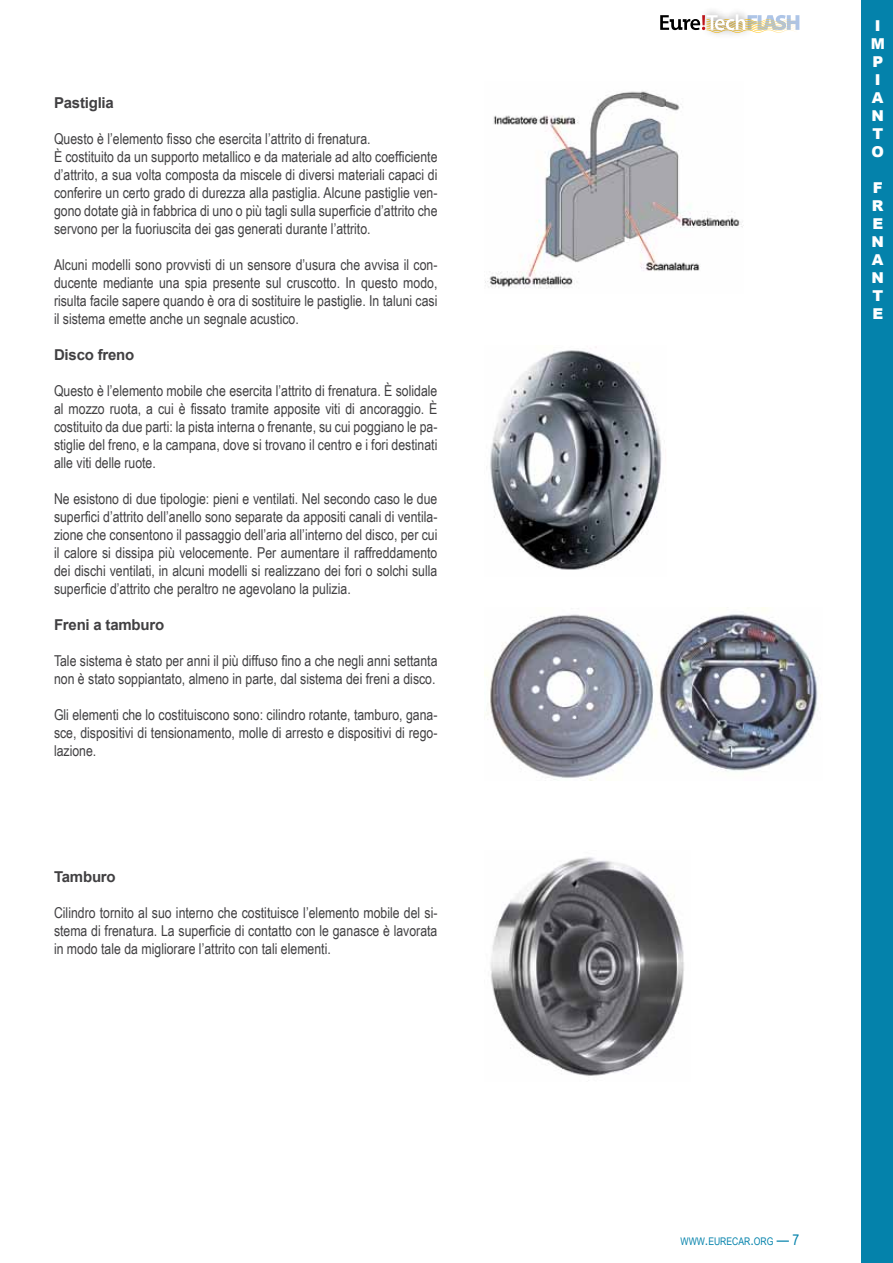
<style>
.page{position:relative;width:893px;height:1263px;background:#fff}
.page>*{position:absolute;margin:0;border:0;box-sizing:border-box;transform-origin:0 0}
.t1{font:15px/18px "Arial Narrow";color:#414042;text-align:justify}
.t2{font:700 15px "Arial";letter-spacing:-.015em;color:#414042}
.t3{font:900 15px/18px "Arial";color:#fff}
.t4{font:10.5px "Arial Narrow";color:#0482ab}
.s1{font-size:15px}
</style>
<div class="page">
<svg style="left:660px;top:14px;width:139px;height:19px"></svg>
<div style="left:862px;top:0;width:31px;height:1263px;background:#0482ab"></div>
<img style="left:485px;top:91px;width:258px;height:198px">
<img style="left:490px;top:347px;width:172px;height:223px">
<img style="left:485px;top:608px;width:333px;height:172px">
<img style="left:490px;top:857px;width:194px;height:219px">
<p class="t2" style="left:54px;top:93px;width:61px">Pastiglia</p>
<p class="t1" style="left:54px;top:129px;width:385px;text-align:left">Questo è l’elemento fisso che esercita l’attrito di frenatura.<br>È costituito da un supporto metallico e da materiale ad alto coefficiente d’attrito, a sua volta composta da miscele di diversi materiali capaci di conferire un certo grado di durezza alla pastiglia. Alcune pastiglie ven&shy;gono dotate già in fabbrica di uno o più tagli sulla superficie d’attrito che servono per la fuoriuscita dei gas generati durante l’attrito.</p>
<p class="t1" style="left:54px;top:255px;width:385px">Alcuni modelli sono provvisti di un sensore d’usura che avvisa il con&shy;ducente mediante una spia presente sul cruscotto. In questo modo, risulta facile sapere quando è ora di sostituire le pastiglie. In taluni casi il sistema emette anche un segnale acustico.</p>
<p class="t2" style="left:54px;top:345px;width:82px">Disco freno</p>
<p class="t1" style="left:54px;top:381px;width:385px">Questo è l’elemento mobile che esercita l’attrito di frenatura. È solidale al mozzo ruota, a cui è fissato tramite apposite viti di ancoraggio. È costituito da due parti: la pista interna o frenante, su cui poggiano le pa&shy;stiglie del freno, e la campana, dove si trovano il centro e i fori destinati alle viti delle ruote.</p>
<p class="t1" style="left:54px;top:489px;width:385px">Ne esistono di due tipologie: pieni e ventilati. Nel secondo caso le due superfici d’attrito dell’anello sono separate da appositi canali di ventila&shy;zione che consentono il passaggio dell’aria all’interno del disco, per cui il calore si dissipa più velocemente. Per aumentare il raffreddamento dei dischi ventilati, in alcuni modelli si realizzano dei fori o solchi sulla superficie d’attrito che peraltro ne agevolano la pulizia.</p>
<p class="t2" style="left:54px;top:615px;width:112px">Freni a tamburo</p>
<p class="t1" style="left:54px;top:651px;width:385px">Tale sistema è stato per anni il più diffuso fino a che negli anni settanta non è stato soppiantato, almeno in parte, dal sistema dei freni a disco.</p>
<p class="t1" style="left:54px;top:705px;width:385px">Gli elementi che lo costituiscono sono: cilindro rotante, tamburo, gana&shy;sce, dispositivi di tensionamento, molle di arresto e dispositivi di rego&shy;lazione.</p>
<p class="t2" style="left:54px;top:867px;width:63px">Tamburo</p>
<p class="t1" style="left:54px;top:903px;width:385px">Cilindro tornito al suo interno che costituisce l’elemento mobile del si&shy;stema di frenatura. La superficie di contatto con le ganasce è lavorata in modo tale da migliorare l’attrito con tali elementi.</p>
<p class="t3" style="left:871px;top:16px;width:16px">I<br>M<br>P<br>I<br>A<br>N<br>T<br>O</p>
<p class="t3" style="left:871px;top:178px;width:14px;text-align:justify">F R E N A N T E</p>
<p class="t4" style="left:680px;top:1233px;width:120px">WWW<span class="s1">.</span>EURECAR<span class="s1">.</span>ORG <span class="s1">— 7</span></p>
</div>
